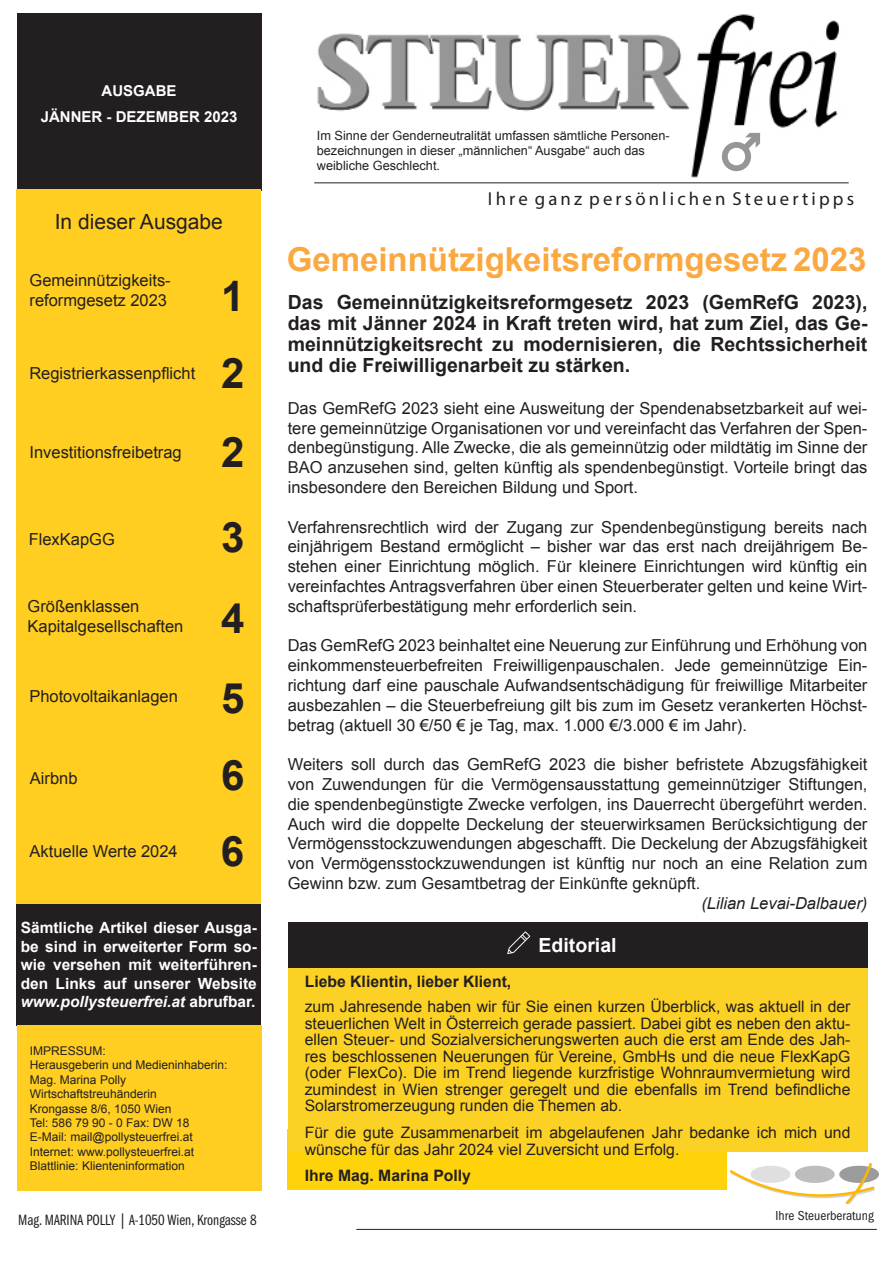
<style>
.page{position:relative;width:893px;height:1263px;background:#fff}
.page>*{position:absolute;margin:0;border:0;box-sizing:border-box;transform-origin:0 0}
.t1{font:700 42px/77.7px "Arial";color:#231f20;text-align:justify}
.t2{font:700 33px "Arial";color:#faa83f}
.t3{font:21px "Arial";color:#231f20}
.t4{font:700 19.5px/21px "Arial";color:#231f20;text-align:justify}
.t5{font:700 19.5px "Arial";color:#fff}
.t6{font:18.75px "Myriad Pro";letter-spacing:.165em;color:#231f20}
.t7{font:16.5px/19.8px "Arial";color:#231f20;text-align:justify}
.t8{font:italic 16.5px "Arial";color:#231f20}
.t9{font:15.75px/16.5px "Arial";color:#231f20;text-align:justify}
.t10{font:700 15.75px "Arial";color:#231f20}
.t11{font:700 15.45px/18.6px "Arial";color:#fff;text-align:justify}
.t12{font:15.45px "Franklin Gothic LT Pro Bk Cm";color:#231f20}
.t13{font:700 15px/26.5px "Arial";color:#fff;text-align:center}
.t14{font:condensed 13.5px "Franklin Gothic LT Pro";color:#231f20}
.t15{font:12.75px/15px "Arial";color:#231f20}
.t16{font:12px/14.4px "Arial";color:#231f20}
.s1{font-style:italic}
</style>
<div class="page">
<div style="left:17px;top:13px;width:244px;height:177px;background:#231f20"></div>
<div style="left:17px;top:189px;width:244px;height:715px;background:#ffce21"></div>
<div style="left:17px;top:904px;width:244px;height:121px;background:#231f20"></div>
<div style="left:17px;top:1025px;width:245px;height:166px;background:#ffce21"></div>
<hr style="left:356px;top:1229px;width:521px;height:1px;background:#231f20">
<img style="left:731px;top:1164px;width:148px;height:39px">
<img style="left:317px;top:14px;width:523px;height:164px">
<hr style="left:314px;top:182px;width:535px;height:1px;background:#231f20">
<svg style="left:722px;top:133px;width:38px;height:38px"></svg>
<div style="left:288px;top:1129px;width:439px;height:61px;background:#ffd309"></div>
<div style="left:288px;top:958px;width:579px;height:193px;background:#fcd125"></div>
<div style="left:288px;top:922px;width:579px;height:45px;background:#231f20"></div>
<svg style="left:507px;top:931px;width:23px;height:23px"></svg>
<p class="t13" style="left:41px;top:78px;width:198px">AUSGABE<br>JÄNNER - DEZEMBER 2023</p>
<p class="t3" style="left:55px;top:207px;width:170px">In dieser Ausgabe</p>
<p class="t7" style="left:30px;top:271px;width:143px">Gemeinnützigkeits&shy;reformgesetz 2023</p>
<p class="t7" style="left:29px;top:363px;width:167px">Registrierkassenpflicht</p>
<p class="t7" style="left:30px;top:442px;width:154px">Investitionsfreibetrag</p>
<p class="t7" style="left:29px;top:530px;width:88px">FlexKapGG</p>
<p class="t7" style="left:28px;top:596px;width:157px">Größenklassen<br>Kapitalgesellschaften</p>
<h1 class="t1" style="left:221px;top:259px;width:25px">1<br>2<br>2</h1>
<h1 class="t1" style="left:221px;top:498px;width:25px;line-height:81px">3<br>4</h1>
<p class="t7" style="left:29px;top:686px;width:150px">Photovoltaikanlagen</p>
<h1 class="t1" style="left:221px;top:661px;width:25px">5</h1>
<p class="t7" style="left:30px;top:768px;width:49px">Airbnb</p>
<h1 class="t1" style="left:221px;top:738px;width:25px">6</h1>
<p class="t7" style="left:30px;top:841px;width:150px">Aktuelle Werte 2024</p>
<h1 class="t1" style="left:221px;top:814px;width:25px">6</h1>
<p class="t11" style="left:21px;top:919px;width:237px">Sämtliche Artikel dieser Ausga&shy;be sind in erweiterter Form so&shy;wie versehen mit weiterführen&shy;den Links auf unserer Website <span class="s1">www.pollysteuerfrei.at</span> abrufbar.</p>
<p class="t16" style="left:30px;top:1043px;width:199px">IMPRESSUM:<br>Herausgeberin und Medieninhaberin:<br>Mag. Marina Polly<br>Wirtschaftstreuhänderin<br>Krongasse 8/6, 1050 Wien<br>Tel: 586 79 90 - 0 Fax: DW 18<br>E-Mail: mail@pollysteuerfrei.at<br>Internet: www.pollysteuerfrei.at<br>Blattlinie: Klienteninformation</p>
<p class="t15" style="left:317px;top:128px;width:354px">Im Sinne der Genderneutralität umfassen sämtliche Personen&shy;bezeichnungen in dieser „männlichen“ Ausgabe“ auch das weibliche Geschlecht.</p>
<p class="t6" style="left:488px;top:187px;width:368px">Ihre ganz persönlichen Steuertipps</p>
<h2 class="t2" style="left:287px;top:238px;width:581px">Gemeinnützigkeitsreformgesetz 2023</h2>
<p class="t4" style="left:288px;top:292px;width:581px">Das Gemeinnützigkeitsreformgesetz 2023 (GemRefG 2023), das mit Jänner 2024 in Kraft treten wird, hat zum Ziel, das Ge&shy;meinnützigkeitsrecht zu modernisieren, die Rechtssicherheit und die Freiwilligenarbeit zu stärken.</p>
<p class="t7" style="left:288px;top:398px;width:581px">Das GemRefG 2023 sieht eine Ausweitung der Spendenabsetzbarkeit auf wei&shy;tere gemeinnützige Organisationen vor und vereinfacht das Verfahren der Spen&shy;denbegünstigung. Alle Zwecke, die als gemeinnützig oder mildtätig im Sinne der BAO anzusehen sind, gelten künftig als spendenbegünstigt. Vorteile bringt das insbesondere den Bereichen Bildung und Sport.</p>
<p class="t7" style="left:288px;top:517px;width:581px">Verfahrensrechtlich wird der Zugang zur Spendenbegünstigung bereits nach einjährigem Bestand ermöglicht – bisher war das erst nach dreijährigem Be&shy;stehen einer Einrichtung möglich. Für kleinere Einrichtungen wird künftig ein vereinfachtes Antragsverfahren über einen Steuerberater gelten und keine Wirt&shy;schaftsprüferbestätigung mehr erforderlich sein.</p>
<p class="t7" style="left:288px;top:636px;width:581px">Das GemRefG 2023 beinhaltet eine Neuerung zur Einführung und Erhöhung von einkommensteuerbefreiten Freiwilligenpauschalen. Jede gemeinnützige Ein&shy;richtung darf eine pauschale Aufwandsentschädigung für freiwillige Mitarbeiter ausbezahlen – die Steuerbefreiung gilt bis zum im Gesetz verankerten Höchst&shy;betrag (aktuell 30 €/50 € je Tag, max. 1.000 €/3.000 € im Jahr).</p>
<p class="t7" style="left:288px;top:755px;width:581px">Weiters soll durch das GemRefG 2023 die bisher befristete Abzugsfähigkeit von Zuwendungen für die Vermögensausstattung gemeinnütziger Stiftungen, die spendenbegünstigte Zwecke verfolgen, ins Dauerrecht übergeführt werden.<br>Auch wird die doppelte Deckelung der steuerwirksamen Berücksichtigung der Vermögensstockzuwendungen abgeschafft. Die Deckelung der Abzugsfähigkeit von Vermögensstockzuwendungen ist künftig nur noch an eine Relation zum Gewinn bzw. zum Gesamtbetrag der Einkünfte geknüpft.</p>
<p class="t8" style="left:701px;top:892px;width:167px">(Lilian Levai-Dalbauer)</p>
<p class="t5" style="left:539px;top:932px;width:80px">Editorial</p>
<p class="t10" style="left:305px;top:971px;width:208px">Liebe Klientin, lieber Klient,</p>
<p class="t9" style="left:305px;top:998px;width:547px">zum Jahresende haben wir für Sie einen kurzen Überblick, was aktuell in der steuerlichen Welt in Österreich gerade passiert. Dabei gibt es neben den aktu&shy;ellen Steuer- und Sozialversicherungswerten auch die erst am Ende des Jah&shy;res beschlossenen Neuerungen für Vereine, GmbHs und die neue FlexKapG (oder FlexCo). Die im Trend liegende kurzfristige Wohnraumvermietung wird zumindest in Wien strenger geregelt und die ebenfalls im Trend befindliche Solarstromerzeugung runden die Themen ab.</p>
<p class="t9" style="left:305px;top:1125px;width:547px">Für die gute Zusammenarbeit im abgelaufenen Jahr bedanke ich mich und wünsche für das Jahr 2024 viel Zuversicht und Erfolg.</p>
<p class="t10" style="left:305px;top:1165px;width:168px">Ihre Mag. Marina Polly</p>
<p class="t12" style="left:18px;top:1211px;width:240px">Mag. MARINA POLLY | A-1050 Wien, Krongasse 8</p>
<p class="t14" style="left:776px;top:1208px;width:100px">Ihre Steuerberatung</p>
</div>
